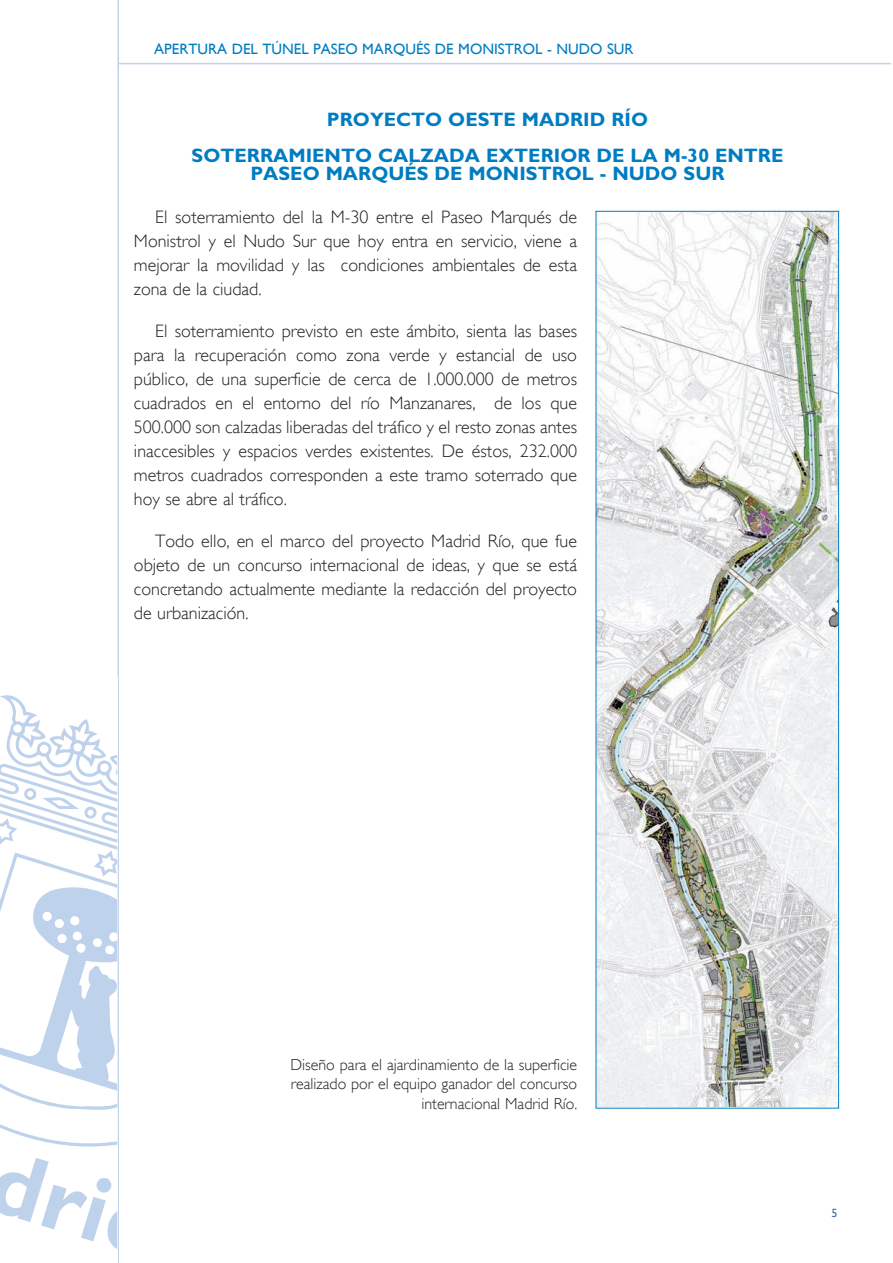
<style>
.page{position:relative;width:893px;height:1263px;background:#fff}
.page>*{position:absolute;margin:0;border:0;box-sizing:border-box;transform-origin:0 0}
.ladillo_1{font:700 19.5px/18px "Gill Sans";color:#007cc2;text-align:center}
.texto{font:300 18px/24px "Gill Sans";color:#231f20;text-align:justify}
.pie{font:300 15.9px/19px "Gill Sans";color:#231f20;text-align:right}
.t1{font:15px "Gill Sans";color:#007cc2}
</style>
<div class="page">
<hr style="left:117px;top:0;width:2px;height:1263px;background:#c0d3ec">
<hr style="left:118px;top:63px;width:773px;height:1px;background:#c0d3ec">
<div style="left:0;top:677px;width:118px;height:586px;background:#fff"></div>
<svg style="left:0;top:695px;width:117px;height:554px"></svg>
<img style="left:598px;top:213px;width:239px;height:893px">
<div style="left:596px;top:211px;width:243px;height:897px;border:1px solid #007cc2"></div>
<p class="t1" style="left:154px;top:40px;width:481px">APERTURA DEL TÚNEL PASEO MARQUÉS DE MONISTROL - NUDO SUR</p>
<p class="ladillo_1" style="left:327px;top:110px;width:323px">PROYECTO OESTE MADRID RÍO</p>
<p class="ladillo_1" style="left:192px;top:146px;width:593px">SOTERRAMIENTO CALZADA EXTERIOR DE LA M-30 ENTRE<br>PASEO MARQUÉS DE MONISTROL - NUDO SUR</p>
<p class="texto" style="left:134px;top:205px;width:445px;text-indent:21px">El soterramiento del la M-30 entre el Paseo Marqués de Monistrol y el Nudo Sur que hoy entra en servicio, viene a mejorar la movilidad y las condiciones ambientales de esta zona de la ciudad.</p>
<p class="texto" style="left:134px;top:319px;width:445px;text-indent:21px">El soterramiento previsto en este ámbito, sienta las bases para la recuperación como zona verde y estancial de uso público, de una superficie de cerca de 1.000.000 de metros cuadrados en el entorno del río Manzanares, de los que 500.000 son calzadas liberadas del tráfico y el resto zonas antes inaccesibles y espacios verdes existentes. De éstos, 232.000 metros cuadrados corresponden a este tramo soterrado que hoy se abre al tráfico.</p>
<p class="texto" style="left:134px;top:529px;width:445px;text-indent:21px">Todo ello, en el marco del proyecto Madrid Río, que fue objeto de un concurso internacional de ideas, y que se está concretando actualmente mediante la redacción del proyecto de urbanización.</p>
<p class="pie" style="left:290px;top:1055px;width:288px">Diseño para el ajardinamiento de la superficie realizado por el equipo ganador del concurso internacional Madrid Río.</p>
</div>
